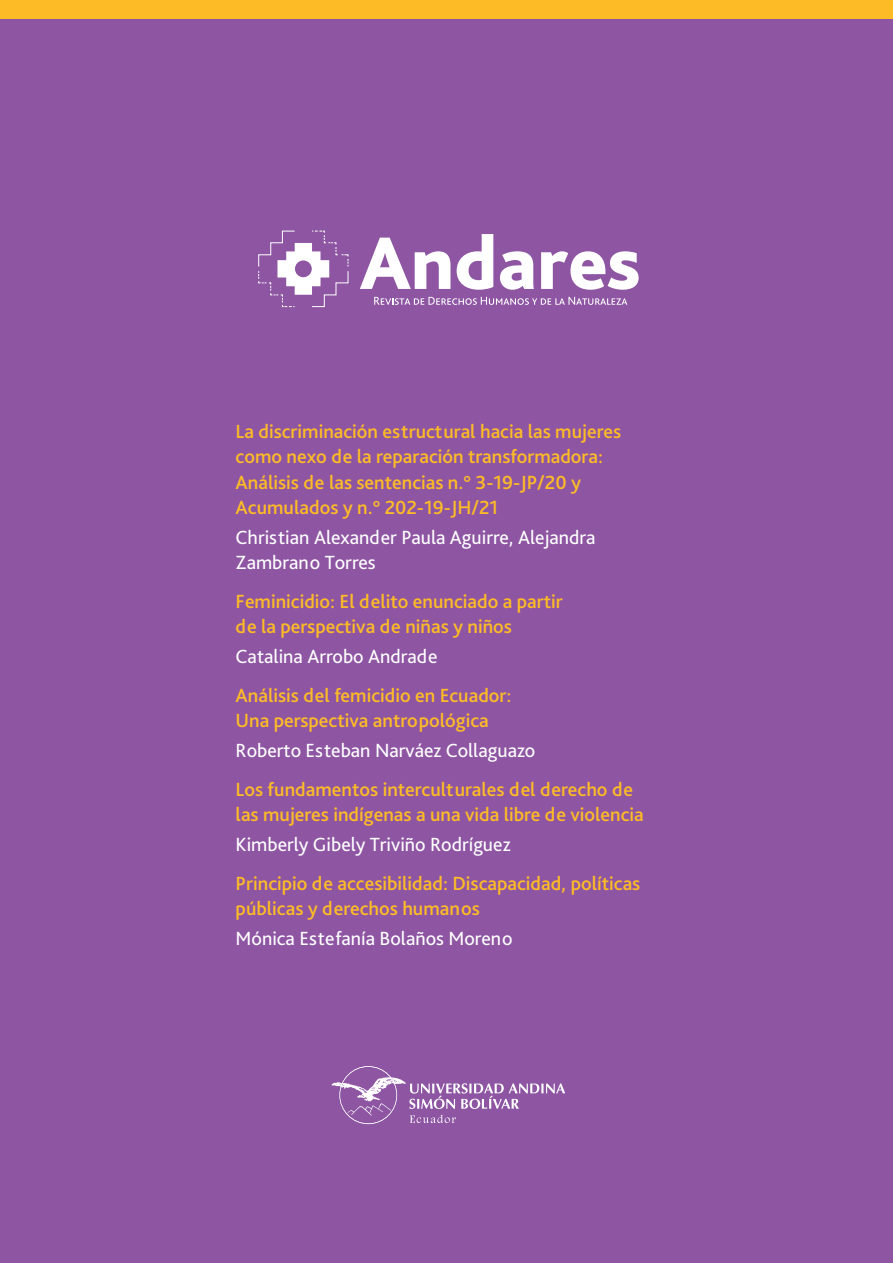
<style>
.page{position:relative;width:893px;height:1263px;background:#8e55a3}
.page>*{position:absolute;margin:0;border:0;box-sizing:border-box;transform-origin:0 0}
.t1{font:800 77.55px "Bliss Pro";color:#fff}
.t2{font:500 19.95px/25.5px "Bliss Pro";color:#fdbc26}
.t3{font:19.95px/25.5px "Bliss Pro";color:#fff}
</style>
<div class="page">
<svg style="left:331px;top:1066px;width:234px;height:58px"></svg>
<div style="left:0;top:0;width:893px;height:19px;background:#fdbc26"></div>
<svg style="left:374px;top:297px;width:253px;height:8px"></svg>
<svg style="left:258px;top:230px;width:91px;height:78px"></svg>
<h1 class="t1" style="left:360px;top:215px;width:283px">Andares</h1>
<p class="t2" style="left:236px;top:418px;width:387px">La discriminación estructural hacia las mujeres como nexo de la reparación transformadora:<br>Análisis de las sentencias n.° 3-19-JP/20 y Acumulados y n.° 202-19-JH/21</p>
<p class="t3" style="left:236px;top:524px;width:361px">Christian Alexander Paula Aguirre, Alejandra<br>Zambrano Torres</p>
<p class="t2" style="left:236px;top:588px;width:329px">Feminicidio: El delito enunciado a partir de la perspectiva de niñas y niños</p>
<p class="t3" style="left:236px;top:643px;width:203px">Catalina Arrobo Andrade</p>
<p class="t2" style="left:236px;top:682px;width:277px">Análisis del femicidio en Ecuador:<br>Una perspectiva antropológica</p>
<p class="t3" style="left:236px;top:737px;width:301px">Roberto Esteban Narváez Collaguazo</p>
<p class="t2" style="left:236px;top:776px;width:410px">Los fundamentos interculturales del derecho de las mujeres indígenas a una vida libre de violencia</p>
<p class="t3" style="left:236px;top:831px;width:276px">Kimberly Gibely Triviño Rodríguez</p>
<p class="t2" style="left:236px;top:870px;width:406px">Principio de accesibilidad: Discapacidad, políticas públicas y derechos humanos</p>
<p class="t3" style="left:236px;top:925px;width:278px">Mónica Estefanía Bolaños Moreno</p>
</div>
